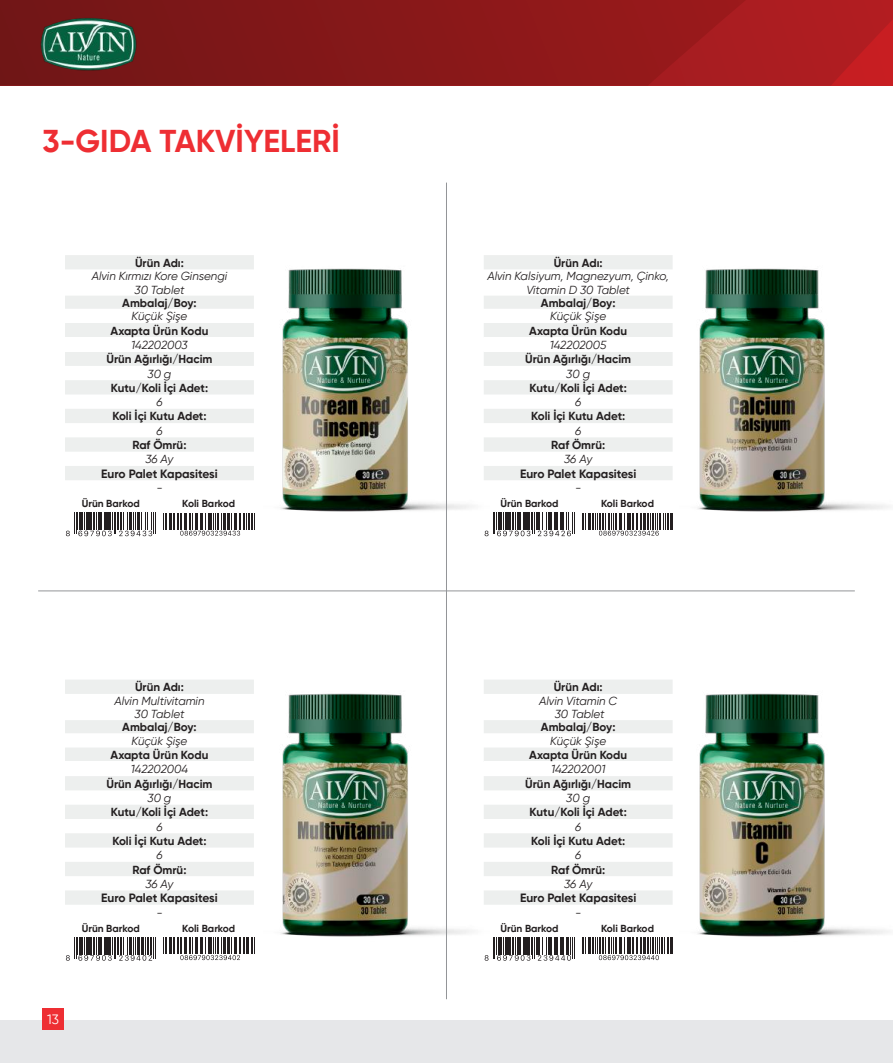
<style>
.page{position:relative;width:893px;height:1063px;background:#fff}
.page>*{position:absolute;margin:0;border:0;box-sizing:border-box;transform-origin:0 0}
.t1{font:700 31.5px "Gilroy";color:#ee2e33}
.t2{font:13.5px "Gilroy";color:#fff}
.t3{font:700 12px "Gilroy";letter-spacing:-.005em;color:#231f20}
.t4{font:italic 12px "Gilroy";color:#231f20}
.t5{font:700 11.7px "Gilroy";color:#231f20}
.t6{font:italic 11.7px "Gilroy";color:#231f20}
.t7{font:700 10.2px "Gilroy";color:#231f20}
</style>
<div class="page">
<svg style="left:746px;top:0;width:147px;height:86px;background:#b11d21"></svg>
<svg style="left:0;top:0;width:746px;height:86px;background:#881819"></svg>
<img style="left:281px;top:268px;width:216px;height:245px">
<img style="left:281px;top:693px;width:191px;height:244px">
<img style="left:698px;top:268px;width:191px;height:244px">
<img style="left:698px;top:693px;width:191px;height:244px">
<hr style="left:446px;top:183px;width:1px;height:816px;background:#939598">
<hr style="left:38px;top:591px;width:817px;height:1px;background:#939598">
<svg style="left:65px;top:255px;width:189px;height:225px;fill:#edefee"></svg>
<div style="left:65px;top:337px;width:189px;height:15px;background:#fff"></div>
<svg style="left:65px;top:680px;width:189px;height:225px;fill:#eef0ef"></svg>
<div style="left:65px;top:762px;width:189px;height:14px;background:#fff"></div>
<svg style="left:66px;top:513px;width:90px;height:23px"></svg>
<svg style="left:163px;top:513px;width:92px;height:23px"></svg>
<svg style="left:66px;top:937px;width:90px;height:24px"></svg>
<svg style="left:163px;top:938px;width:92px;height:22px"></svg>
<svg style="left:484px;top:255px;width:189px;height:225px;fill:#edefee"></svg>
<div style="left:484px;top:337px;width:189px;height:15px;background:#fff"></div>
<svg style="left:484px;top:680px;width:189px;height:225px;fill:#eef0ef"></svg>
<div style="left:484px;top:762px;width:189px;height:14px;background:#fff"></div>
<svg style="left:485px;top:513px;width:90px;height:23px"></svg>
<svg style="left:582px;top:513px;width:91px;height:23px"></svg>
<svg style="left:485px;top:937px;width:90px;height:24px"></svg>
<svg style="left:582px;top:938px;width:91px;height:22px"></svg>
<img style="left:38px;top:11px;width:101px;height:66px">
<div style="left:0;top:1020px;width:893px;height:43px;background:#e6e7e9"></div>
<div style="left:43px;top:1008px;width:21px;height:22px;background:#ee2e33"></div>
<p class="t1" style="left:43px;top:121px;width:299px">3-GIDA TAKVİYELERİ</p>
<p class="t5" style="left:135px;top:255px;width:50px">Ürün Adı:</p>
<p class="t6" style="left:92px;top:269px;width:137px">Alvin Kırmızı Kore Ginsengi</p>
<p class="t6" style="left:135px;top:282px;width:51px">30 Tablet</p>
<p class="t5" style="left:122px;top:295px;width:76px">Ambalaj/Boy:</p>
<p class="t6" style="left:132px;top:309px;width:57px">Küçük Şişe</p>
<p class="t5" style="left:110px;top:323px;width:100px">Axapta Ürün Kodu</p>
<p class="t6" style="left:131px;top:338px;width:58px">142202003</p>
<p class="t5" style="left:106px;top:352px;width:107px">Ürün Ağırlığı/Hacim</p>
<p class="t6" style="left:148px;top:366px;width:25px">30 g</p>
<p class="t5" style="left:111px;top:380px;width:99px">Kutu/Koli İçi Adet:</p>
<p class="t6" style="left:156px;top:395px;width:8px">6</p>
<p class="t5" style="left:112px;top:409px;width:96px">Koli İçi Kutu Adet:</p>
<p class="t6" style="left:156px;top:424px;width:8px">6</p>
<p class="t5" style="left:132px;top:438px;width:55px">Raf Ömrü:</p>
<p class="t6" style="left:145px;top:452px;width:30px">36 Ay</p>
<p class="t3" style="left:101px;top:466px;width:118px">Euro Palet Kapasitesi</p>
<p class="t4" style="left:156px;top:481px;width:8px">-</p>
<p class="t7" style="left:82px;top:497px;width:60px">Ürün Barkod</p>
<p class="t7" style="left:182px;top:497px;width:55px">Koli Barkod</p>
<p class="t5" style="left:135px;top:680px;width:50px">Ürün Adı:</p>
<p class="t6" style="left:114px;top:694px;width:92px">Alvin Multivitamin</p>
<p class="t6" style="left:135px;top:707px;width:51px">30 Tablet</p>
<p class="t5" style="left:122px;top:720px;width:76px">Ambalaj/Boy:</p>
<p class="t6" style="left:132px;top:734px;width:57px">Küçük Şişe</p>
<p class="t5" style="left:110px;top:748px;width:100px">Axapta Ürün Kodu</p>
<p class="t6" style="left:131px;top:762px;width:59px">142202004</p>
<p class="t5" style="left:106px;top:776px;width:107px">Ürün Ağırlığı/Hacim</p>
<p class="t6" style="left:148px;top:791px;width:25px">30 g</p>
<p class="t5" style="left:111px;top:805px;width:99px">Kutu/Koli İçi Adet:</p>
<p class="t6" style="left:156px;top:819px;width:8px">6</p>
<p class="t5" style="left:112px;top:834px;width:96px">Koli İçi Kutu Adet:</p>
<p class="t6" style="left:156px;top:848px;width:8px">6</p>
<p class="t5" style="left:132px;top:862px;width:55px">Raf Ömrü:</p>
<p class="t6" style="left:145px;top:877px;width:30px">36 Ay</p>
<p class="t3" style="left:101px;top:891px;width:118px">Euro Palet Kapasitesi</p>
<p class="t4" style="left:156px;top:905px;width:8px">-</p>
<p class="t7" style="left:82px;top:922px;width:60px">Ürün Barkod</p>
<p class="t7" style="left:182px;top:922px;width:55px">Koli Barkod</p>
<p class="t2" style="left:47px;top:1011px;width:13px">13</p>
<p class="t5" style="left:554px;top:255px;width:50px">Ürün Adı:</p>
<p class="t6" style="left:487px;top:269px;width:183px">Alvin Kalsiyum, Magnezyum, Çinko,</p>
<p class="t6" style="left:526px;top:282px;width:105px">Vitamin D 30 Tablet</p>
<p class="t5" style="left:541px;top:295px;width:76px">Ambalaj/Boy:</p>
<p class="t6" style="left:550px;top:309px;width:57px">Küçük Şişe</p>
<p class="t5" style="left:529px;top:323px;width:100px">Axapta Ürün Kodu</p>
<p class="t6" style="left:550px;top:338px;width:58px">142202005</p>
<p class="t5" style="left:525px;top:352px;width:107px">Ürün Ağırlığı/Hacim</p>
<p class="t6" style="left:566px;top:366px;width:25px">30 g</p>
<p class="t5" style="left:530px;top:380px;width:99px">Kutu/Koli İçi Adet:</p>
<p class="t6" style="left:575px;top:395px;width:8px">6</p>
<p class="t5" style="left:531px;top:409px;width:96px">Koli İçi Kutu Adet:</p>
<p class="t6" style="left:575px;top:424px;width:8px">6</p>
<p class="t5" style="left:551px;top:438px;width:55px">Raf Ömrü:</p>
<p class="t6" style="left:564px;top:452px;width:30px">36 Ay</p>
<p class="t3" style="left:520px;top:466px;width:118px">Euro Palet Kapasitesi</p>
<p class="t4" style="left:575px;top:481px;width:8px">-</p>
<p class="t7" style="left:500px;top:497px;width:60px">Ürün Barkod</p>
<p class="t7" style="left:601px;top:497px;width:55px">Koli Barkod</p>
<p class="t5" style="left:554px;top:680px;width:50px">Ürün Adı:</p>
<p class="t6" style="left:539px;top:694px;width:80px">Alvin Vitamin C</p>
<p class="t6" style="left:555px;top:707px;width:51px">30 Tablet</p>
<p class="t5" style="left:541px;top:720px;width:76px">Ambalaj/Boy:</p>
<p class="t6" style="left:550px;top:734px;width:57px">Küçük Şişe</p>
<p class="t5" style="left:529px;top:748px;width:100px">Axapta Ürün Kodu</p>
<p class="t6" style="left:551px;top:762px;width:56px">142202001</p>
<p class="t5" style="left:525px;top:776px;width:107px">Ürün Ağırlığı/Hacim</p>
<p class="t6" style="left:566px;top:791px;width:25px">30 g</p>
<p class="t5" style="left:530px;top:805px;width:99px">Kutu/Koli İçi Adet:</p>
<p class="t6" style="left:575px;top:819px;width:8px">6</p>
<p class="t5" style="left:531px;top:834px;width:96px">Koli İçi Kutu Adet:</p>
<p class="t6" style="left:575px;top:848px;width:8px">6</p>
<p class="t5" style="left:551px;top:862px;width:55px">Raf Ömrü:</p>
<p class="t6" style="left:564px;top:877px;width:30px">36 Ay</p>
<p class="t3" style="left:520px;top:891px;width:118px">Euro Palet Kapasitesi</p>
<p class="t4" style="left:575px;top:905px;width:8px">-</p>
<p class="t7" style="left:500px;top:922px;width:60px">Ürün Barkod</p>
<p class="t7" style="left:601px;top:922px;width:55px">Koli Barkod</p>
</div>
